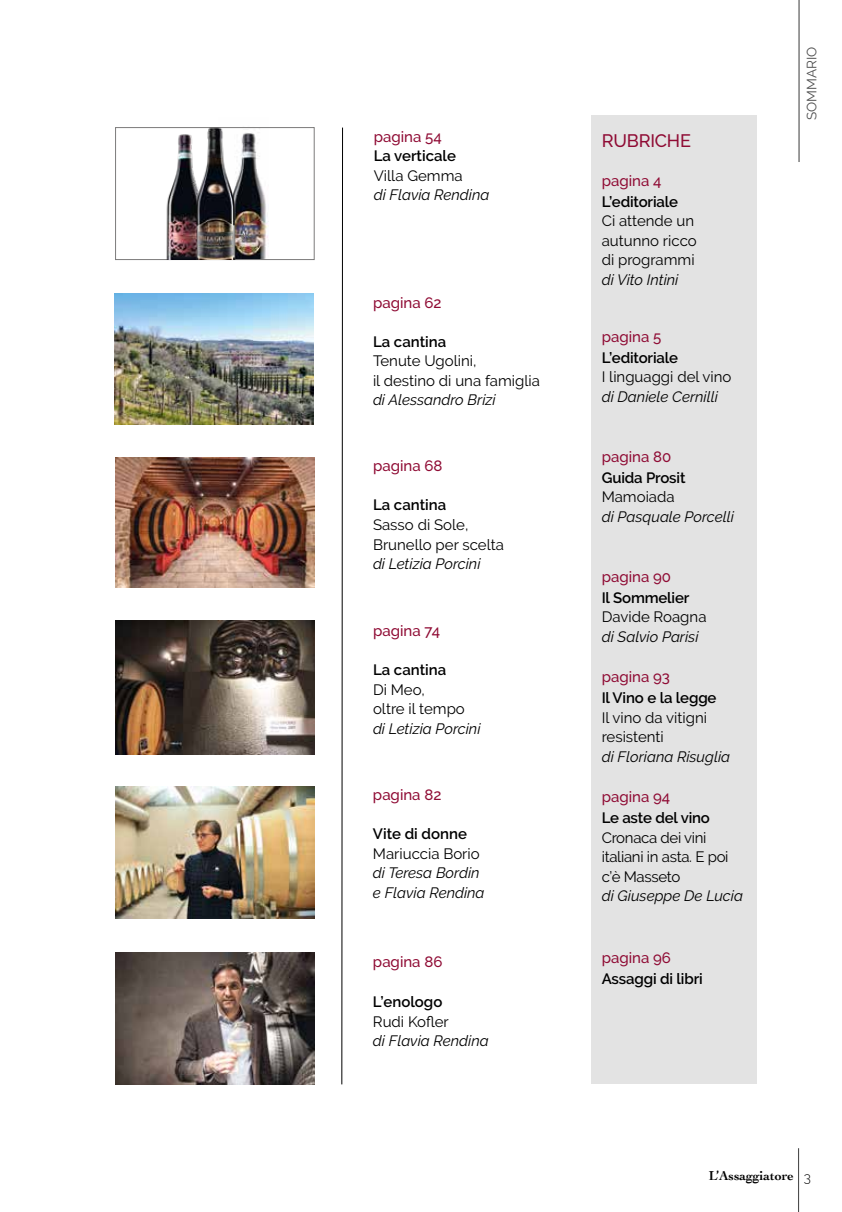
<style>
.page{position:relative;width:842px;height:1212px;background:#fff}
.page>*{position:absolute;margin:0;border:0;box-sizing:border-box;transform-origin:0 0}
.t1{font:500 18px "Raleway";letter-spacing:-.01em;color:#8f0b34}
.t2{font:15px/19.5px "Raleway";color:#000}
.t3{font:italic 15px/19.5px "Raleway";color:#000}
.t4{font:600 15px "Raleway";letter-spacing:-.01em;color:#000}
.t5{font:500 15px "Raleway";color:#8f0b34}
.t6{font:15px/19.5px "Raleway";letter-spacing:-.02em;color:#000}
.t7{font:700 13.5px "Cochin";color:#000}
.t8{font:13.5px "Raleway";color:#000}
.s1{font-family:"Raleway";font-weight:300}
</style>
<div class="page">
<img style="left:244px;top:133px;width:25px;height:125px">
<div style="left:591px;top:116px;width:166px;height:968px;background:#e3e3e3"></div>
<hr style="left:798px;top:1148px;width:1px;height:64px;background:#000">
<hr style="left:798px;top:0;width:2px;height:162px;background:#000">
<svg style="left:341px;top:127px;width:2px;height:958px;background:#7f7f7f"></svg>
<img style="left:115px;top:293px;width:198px;height:132px">
<img style="left:116px;top:621px;width:198px;height:134px">
<img style="left:116px;top:457px;width:198px;height:131px">
<img style="left:116px;top:786px;width:198px;height:132px">
<img style="left:116px;top:953px;width:198px;height:132px">
<div style="left:115px;top:127px;width:200px;height:133px;border:1px solid #7c7b7b"></div>
<img style="left:159px;top:127px;width:29px;height:132px">
<img style="left:188px;top:127px;width:56px;height:132px">
<p class="t5" style="left:374px;top:128px;width:70px">pagina 54</p>
<p class="t4" style="left:374px;top:147px;width:84px">La verticale</p>
<p class="t2" style="left:374px;top:166px;width:90px">Villa Gemma</p>
<p class="t3" style="left:374px;top:185px;width:117px">di Flavia Rendina</p>
<p class="t5" style="left:373px;top:294px;width:70px">pagina 62</p>
<p class="t4" style="left:373px;top:333px;width:75px">La cantina</p>
<p class="t2" style="left:373px;top:351px;width:168px">Tenute Ugolini,<br>il destino di una famiglia</p>
<p class="t3" style="left:373px;top:390px;width:124px">di Alessandro Brizi</p>
<p class="t5" style="left:373px;top:457px;width:71px">pagina 68</p>
<p class="t4" style="left:373px;top:497px;width:75px">La cantina</p>
<p class="t2" style="left:373px;top:515px;width:132px">Sasso di Sole,<br>Brunello per scelta</p>
<p class="t3" style="left:373px;top:554px;width:109px">di Letizia Porcini</p>
<p class="t5" style="left:373px;top:622px;width:69px">pagina 74</p>
<p class="t4" style="left:373px;top:661px;width:75px">La cantina</p>
<p class="t2" style="left:373px;top:679px;width:93px">Di Meo,<br>oltre il tempo</p>
<p class="t3" style="left:373px;top:718px;width:109px">di Letizia Porcini</p>
<p class="t5" style="left:373px;top:786px;width:70px">pagina 82</p>
<p class="t4" style="left:373px;top:825px;width:96px">Vite di donne</p>
<p class="t2" style="left:373px;top:843px;width:108px">Mariuccia Borio</p>
<p class="t3" style="left:373px;top:863px;width:113px">di Teresa Bordin e Flavia Rendina</p>
<p class="t5" style="left:373px;top:953px;width:71px">pagina 86</p>
<p class="t4" style="left:373px;top:993px;width:71px">L’enologo</p>
<p class="t2" style="left:373px;top:1012px;width:77px">Rudi Kofler</p>
<p class="t3" style="left:373px;top:1031px;width:117px">di Flavia Rendina</p>
<p class="t1" style="left:602px;top:130px;width:91px">RUBRICHE</p>
<p class="t5" style="left:602px;top:172px;width:61px">pagina 4</p>
<p class="t4" style="left:602px;top:193px;width:78px">L’editoriale</p>
<p class="t2" style="left:602px;top:211px;width:97px">Ci attende un autunno ricco di programmi</p>
<p class="t3" style="left:602px;top:270px;width:78px">di Vito Intini</p>
<p class="t5" style="left:602px;top:328px;width:61px">pagina 5</p>
<p class="t4" style="left:602px;top:349px;width:78px">L’editoriale</p>
<p class="t2" style="left:602px;top:367px;width:131px">I linguaggi del vino</p>
<p class="t3" style="left:602px;top:387px;width:118px">di Daniele Cernilli</p>
<p class="t5" style="left:602px;top:448px;width:71px">pagina 80</p>
<p class="t4" style="left:602px;top:469px;width:85px">Guida Prosit</p>
<p class="t2" style="left:602px;top:487px;width:74px">Mamoiada</p>
<p class="t3" style="left:602px;top:507px;width:134px">di Pasquale Porcelli</p>
<p class="t5" style="left:602px;top:568px;width:71px">pagina 90</p>
<p class="t4" style="left:602px;top:589px;width:89px">Il Sommelier</p>
<p class="t2" style="left:602px;top:607px;width:106px">Davide Roagna</p>
<p class="t3" style="left:602px;top:627px;width:98px">di Salvio Parisi</p>
<p class="t5" style="left:602px;top:668px;width:70px">pagina 93</p>
<p class="t4" style="left:602px;top:689px;width:116px">Il Vino e la legge</p>
<p class="t2" style="left:602px;top:708px;width:107px">Il vino da vitigni resistenti</p>
<p class="t3" style="left:602px;top:747px;width:130px">di Floriana Risuglia</p>
<p class="t5" style="left:602px;top:788px;width:70px">pagina 94</p>
<p class="t4" style="left:602px;top:809px;width:110px">Le aste del vino</p>
<p class="t6" style="left:602px;top:828px;width:128px">Cronaca dei vini italiani in asta. E poi c’è Masseto</p>
<p class="t3" style="left:602px;top:886px;width:143px">di Giuseppe De Lucia</p>
<p class="t5" style="left:602px;top:949px;width:71px">pagina 96</p>
<p class="t4" style="left:602px;top:970px;width:103px">Assaggi di libri</p>
<p class="t8" style="left:804px;top:120px;width:75px;rotate:-90deg">SOMMARIO</p>
<p class="t7" style="left:709px;top:1166px;width:104px">L’Assaggiatore <span class="s1">3</span></p>
</div>
